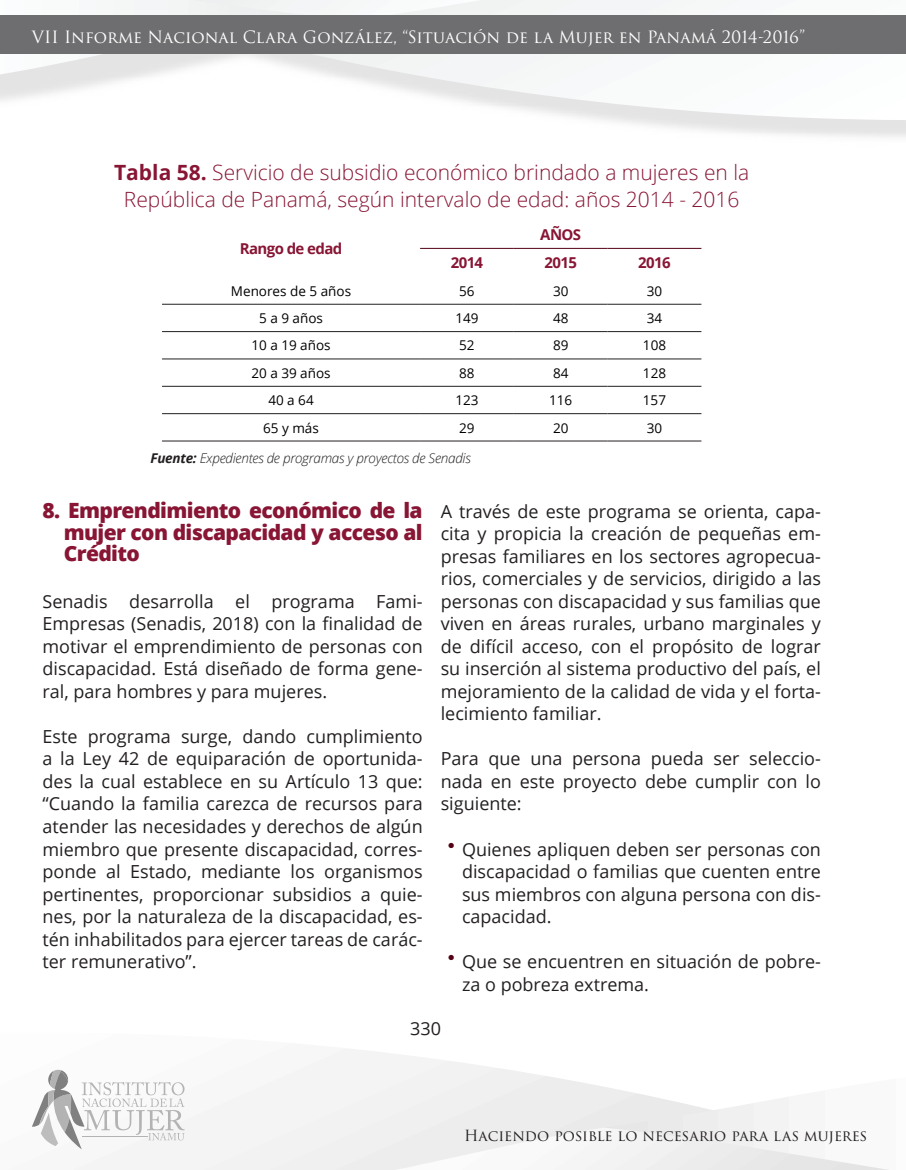
<style>
.page{position:relative;width:906px;height:1170px;background:#fff}
.page>*{position:absolute;margin:0;border:0;box-sizing:border-box;transform-origin:0 0}
.t1{font:300 21px/27px "Open Sans";color:#881534;text-align:center}
.t2{font:800 21px/21.8px "Open Sans";letter-spacing:-.03em;color:#881534;text-align:justify}
.t3{font:18px/22.5px "Open Sans";color:#231f20;text-align:justify}
.t4{font:16.5px "Trajan Pro 3";color:#fff}
.t5{font:15px "Trajan Pro 3";color:#231f20}
.t6{font:700 15px "Open Sans";letter-spacing:-.04em;color:#881534}
.t7{font:13.5px "Open Sans";color:#000}
.t8{font:italic 300 13.5px "Open Sans";letter-spacing:-.02em;color:#231f20}
.s1{font-weight:700}
</style>
<div class="page">
<svg style="left:76px;top:1049px;width:473px;height:120px"></svg>
<svg style="left:376px;top:1077px;width:413px;height:92px"></svg>
<svg style="left:380px;top:1127px;width:503px;height:42px"></svg>
<svg style="left:334px;top:0;width:572px;height:120px"></svg>
<svg style="left:0;top:0;width:580px;height:79px"></svg>
<div style="left:0;top:15px;width:906px;height:39px;background:#6e6e70"></div>
<svg style="left:32px;top:1069px;width:152px;height:80px"></svg>
<svg style="left:162px;top:247px;width:539px;height:168px"></svg>
<hr style="left:420px;top:248px;width:94px;height:1px;background:#540015">
<hr style="left:514px;top:248px;width:93px;height:1px;background:#540015">
<hr style="left:607px;top:248px;width:94px;height:1px;background:#540015">
<hr style="left:162px;top:304px;width:258px;height:1px;background:#231f20">
<hr style="left:420px;top:304px;width:94px;height:1px;background:#231f20">
<hr style="left:514px;top:304px;width:93px;height:1px;background:#231f20">
<hr style="left:607px;top:304px;width:94px;height:1px;background:#231f20">
<hr style="left:162px;top:331px;width:258px;height:1px;background:#231f20">
<hr style="left:420px;top:331px;width:94px;height:1px;background:#231f20">
<hr style="left:514px;top:331px;width:93px;height:1px;background:#231f20">
<hr style="left:607px;top:331px;width:94px;height:1px;background:#231f20">
<hr style="left:162px;top:358px;width:258px;height:1px;background:#231f20">
<hr style="left:420px;top:358px;width:94px;height:1px;background:#231f20">
<hr style="left:514px;top:358px;width:93px;height:1px;background:#231f20">
<hr style="left:607px;top:358px;width:94px;height:1px;background:#231f20">
<hr style="left:162px;top:386px;width:258px;height:1px;background:#231f20">
<hr style="left:420px;top:386px;width:94px;height:1px;background:#231f20">
<hr style="left:514px;top:386px;width:93px;height:1px;background:#231f20">
<hr style="left:607px;top:386px;width:94px;height:1px;background:#231f20">
<hr style="left:162px;top:413px;width:258px;height:1px;background:#231f20">
<hr style="left:420px;top:413px;width:94px;height:1px;background:#231f20">
<hr style="left:514px;top:413px;width:93px;height:1px;background:#231f20">
<hr style="left:607px;top:413px;width:94px;height:1px;background:#231f20">
<hr style="left:162px;top:440px;width:258px;height:1px;background:#231f20">
<hr style="left:420px;top:440px;width:94px;height:1px;background:#231f20">
<hr style="left:514px;top:440px;width:93px;height:1px;background:#231f20">
<hr style="left:607px;top:440px;width:94px;height:1px;background:#231f20">
<p class="t4" style="left:32px;top:25px;width:775px">VII Informe Nacional Clara González, “Situación de la Mujer en Panamá 2014-2016”</p>
<p class="t1" style="left:114px;top:158px;width:637px"><span class="s1">Tabla 58.</span> Servicio de subsidio económico brindado a mujeres en la<br>República de Panamá, según intervalo de edad: años 2014 - 2016</p>
<p class="t6" style="left:240px;top:238px;width:104px">Rango de edad</p>
<p class="t6" style="left:540px;top:224px;width:42px">AÑOS</p>
<p class="t6" style="left:451px;top:252px;width:34px">2014</p>
<p class="t6" style="left:544px;top:252px;width:34px">2015</p>
<p class="t6" style="left:638px;top:252px;width:34px">2016</p>
<p class="t7" style="left:231px;top:281px;width:122px">Menores de 5 años</p>
<p class="t7" style="left:459px;top:281px;width:17px">56</p>
<p class="t7" style="left:553px;top:281px;width:17px">30</p>
<p class="t7" style="left:647px;top:281px;width:17px">30</p>
<p class="t7" style="left:259px;top:309px;width:65px">5 a 9 años</p>
<p class="t7" style="left:455px;top:309px;width:25px">149</p>
<p class="t7" style="left:553px;top:309px;width:17px">48</p>
<p class="t7" style="left:647px;top:309px;width:17px">34</p>
<p class="t7" style="left:251px;top:336px;width:81px">10 a 19 años</p>
<p class="t7" style="left:459px;top:336px;width:17px">52</p>
<p class="t7" style="left:553px;top:336px;width:17px">89</p>
<p class="t7" style="left:643px;top:336px;width:25px">108</p>
<p class="t7" style="left:251px;top:363px;width:81px">20 a 39 años</p>
<p class="t7" style="left:459px;top:363px;width:17px">88</p>
<p class="t7" style="left:553px;top:363px;width:17px">84</p>
<p class="t7" style="left:643px;top:363px;width:25px">128</p>
<p class="t7" style="left:268px;top:391px;width:47px">40 a 64</p>
<p class="t7" style="left:455px;top:391px;width:25px">123</p>
<p class="t7" style="left:549px;top:391px;width:25px">116</p>
<p class="t7" style="left:643px;top:391px;width:25px">157</p>
<p class="t7" style="left:263px;top:418px;width:57px">65 y más</p>
<p class="t7" style="left:459px;top:418px;width:17px">29</p>
<p class="t7" style="left:553px;top:418px;width:17px">20</p>
<p class="t7" style="left:647px;top:418px;width:17px">30</p>
<p class="t8" style="left:150px;top:449px;width:322px"><span class="s1">Fuente:</span> Expedientes de programas y proyectos de Senadis</p>
<p class="t2" style="left:64px;top:498px;width:360px;text-indent:-21px">8. Emprendimiento económico de la mujer con discapacidad y acceso al Crédito</p>
<p class="t3" style="left:43px;top:589px;width:382px">Senadis desarrolla el programa Fami-Empresas (Senadis, 2018) con la finalidad de motivar el emprendimiento de personas con discapacidad. Está diseñado de forma gene&shy;ral, para hombres y para mujeres.</p>
<p class="t3" style="left:43px;top:724px;width:382px">Este programa surge, dando cumplimiento a la Ley 42 de equiparación de oportunida&shy;des la cual establece en su Artículo 13 que: “Cuando la familia carezca de recursos para atender las necesidades y derechos de algún miembro que presente discapacidad, corres&shy;ponde al Estado, mediante los organismos pertinentes, proporcionar subsidios a quie&shy;nes, por la naturaleza de la discapacidad, es&shy;tén inhabilitados para ejercer tareas de carác&shy;ter remunerativo”.</p>
<p class="t3" style="left:441px;top:499px;width:382px">A través de este programa se orienta, capa&shy;cita y propicia la creación de pequeñas em&shy;presas familiares en los sectores agropecua&shy;rios, comerciales y de servicios, dirigido a las personas con discapacidad y sus familias que viven en áreas rurales, urbano marginales y de difícil acceso, con el propósito de lograr su inserción al sistema productivo del país, el mejoramiento de la calidad de vida y el forta&shy;lecimiento familiar.</p>
<p class="t3" style="left:441px;top:747px;width:382px">Para que una persona pueda ser seleccio&shy;nada en este proyecto debe cumplir con lo siguiente:</p>
<p class="t3" style="left:462px;top:837px;width:360px">Quienes apliquen deben ser personas con discapacidad o familias que cuenten entre sus miembros con alguna persona con dis&shy;capacidad.</p>
<p class="t3" style="left:462px;top:949px;width:360px">Que se encuentren en situación de pobre&shy;za o pobreza extrema.</p>
<p class="t3" style="left:410px;top:1016px;width:32px">330</p>
<p class="t5" style="left:464px;top:1125px;width:405px">Haciendo posible lo necesario para las mujeres</p>
</div>
